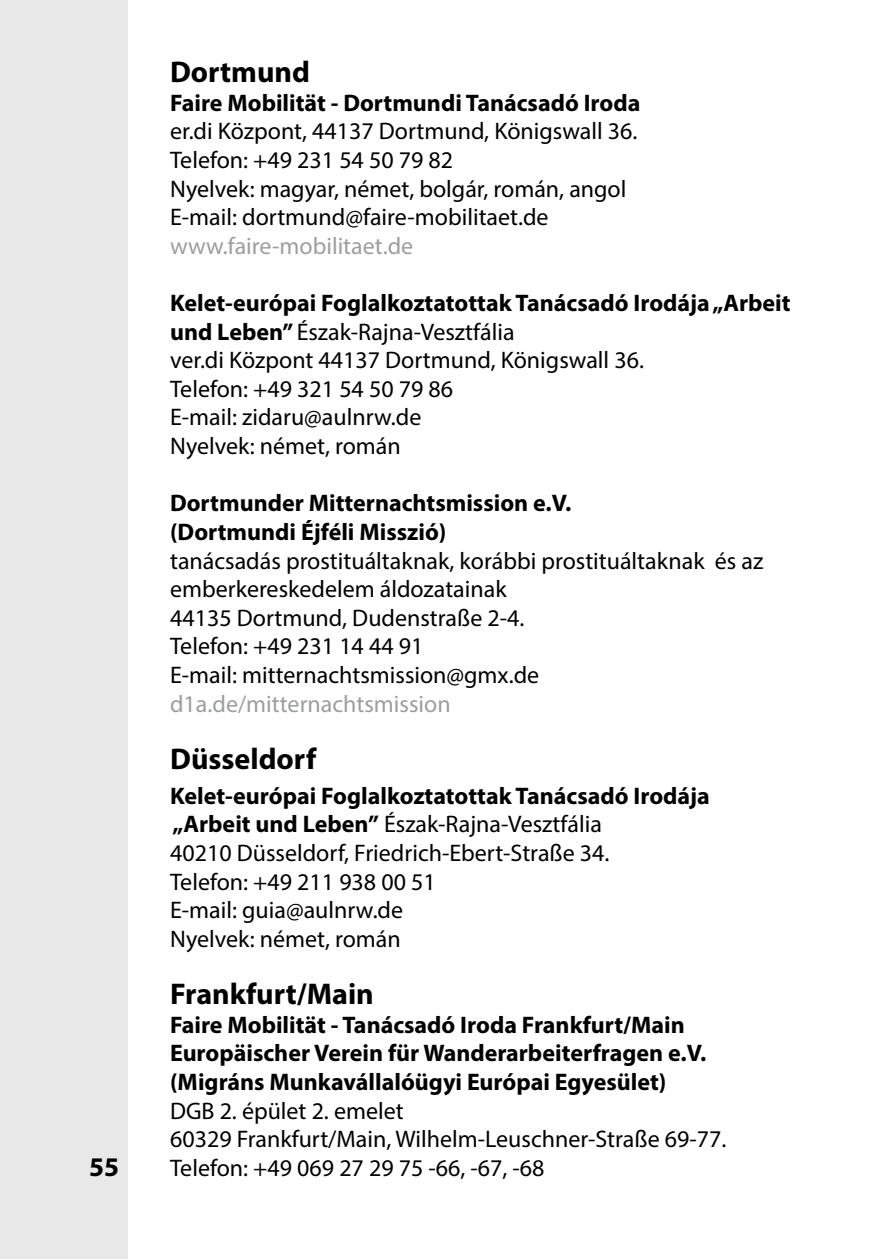
<style>
.page{position:relative;width:893px;height:1259px;background:#fff}
.page>*{position:absolute;margin:0;border:0;box-sizing:border-box;transform-origin:0 0}
.t1{font:700 30px "Myriad Pro";color:#000}
.t2{font:700 27px "Myriad Pro";color:#000}
.t3{font:24px/28.5px "Myriad Pro";color:#000}
.t4{font:700 24px/28.5px "Myriad Pro";color:#000}
.t5{font:24px "Myriad Pro";color:#9c9e9f}
.s1{font-weight:700}
</style>
<div class="page">
<div style="left:0;top:0;width:128px;height:1259px;background:#e8e8e9"></div>
<p class="t2" style="left:89px;top:1149px;width:31px">55</p>
<p class="t1" style="left:170px;top:52px;width:141px">Dortmund</p>
<p class="t4" style="left:170px;top:88px;width:472px">Faire Mobilität - Dortmundi Tanácsadó Iroda</p>
<p class="t3" style="left:170px;top:117px;width:469px">er.di Központ, 44137 Dortmund, Königswall 36.<br>Telefon: +49 231 54 50 79 82<br>Nyelvek: magyar, német, bolgár, román, angol E-mail: dortmund@faire-mobilitaet.de</p>
<p class="t5" style="left:170px;top:231px;width:245px">www.faire-mobilitaet.de</p>
<p class="t3" style="left:170px;top:288px;width:622px"><span class="s1">Kelet-európai Foglalkoztatottak Tanácsadó Irodája „Arbeit und Leben”</span> Észak-Rajna-Vesztfália<br>ver.di Központ 44137 Dortmund, Königswall 36.<br>Telefon: +49 321 54 50 79 86<br>E-mail: zidaru@aulnrw.de<br>Nyelvek: német, román</p>
<p class="t4" style="left:170px;top:488px;width:403px">Dortmunder Mitternachtsmission e.V. (Dortmundi Éjféli Misszió)</p>
<p class="t3" style="left:170px;top:546px;width:595px">tanácsadás prostituáltaknak, korábbi prostituáltaknak és az emberkereskedelem áldozatainak<br>44135 Dortmund, Dudenstraße 2-4.<br>Telefon: +49 231 14 44 91<br>E-mail: mitternachtsmission@gmx.de</p>
<p class="t5" style="left:170px;top:689px;width:282px">d1a.de/mitternachtsmission</p>
<p class="t1" style="left:170px;top:739px;width:148px">Düsseldorf</p>
<p class="t3" style="left:170px;top:781px;width:541px"><span class="s1">Kelet-európai Foglalkoztatottak Tanácsadó Irodája „Arbeit und Leben”</span> Észak-Rajna-Vesztfália<br>40210 Düsseldorf, Friedrich-Ebert-Straße 34.<br>Telefon: +49 211 938 00 51<br>E-mail: guia@aulnrw.de<br>Nyelvek: német, román</p>
<p class="t1" style="left:170px;top:974px;width:205px">Frankfurt/Main</p>
<p class="t4" style="left:170px;top:1009px;width:538px">Faire Mobilität - Tanácsadó Iroda Frankfurt/Main<br>Europäischer Verein für Wanderarbeiterfragen e.V. (Migráns Munkavállalóügyi Európai Egyesület)</p>
<p class="t3" style="left:170px;top:1096px;width:558px">DGB 2. épület 2. emelet<br>60329 Frankfurt/Main, Wilhelm-Leuschner-Straße 69-77.<br>Telefon: +49 069 27 29 75 -66, -67, -68</p>
</div>
